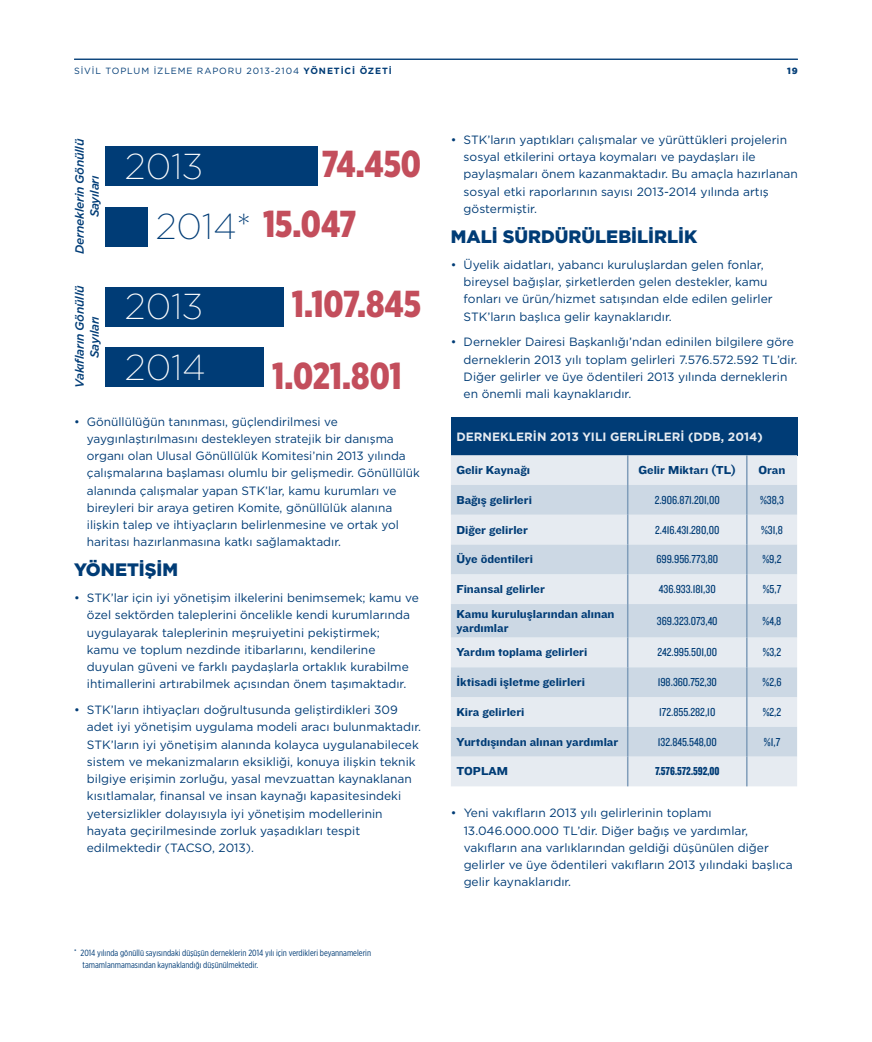
<style>
.page{position:relative;width:872px;height:1042px;background:#fff}
.page>*{position:absolute;margin:0;border:0;box-sizing:border-box;transform-origin:0 0}
.t1{font:900 37.5px/60.4px "Gotham X Narrow";color:#c34e5c}
.t2{font:200 36px "Gotham";color:#fff}
.t3{font:900 18px "Gotham";color:#003c76}
.t4{font:12px/17.2px "Gotham";color:#003c76}
.t5{font:12px/14.4px "Knockout HTF52 Cruiserweight";color:#003c76}
.t6{font:12px "Knockout HTF29 Junior Liteweight";color:#003c76}
.t7{font:italic 500 12px/15px "Gotham";letter-spacing:-.02em;color:#003c76;text-align:center}
.t8{font:700 12px "Gotham";color:#e6ebf1}
.t9{font:12px "Knockout HTF69 Full Liteweight";color:#003c76}
.t10{font:9px/12px "Gotham X Narrow";color:#003c76}
.t11{font:9px "Gotham";letter-spacing:.1em;color:#003c76}
.t12{font:900 9px "Gotham";color:#003c76}
.s1{font-weight:700}
.s2{font-family:"Gotham";font-weight:200;font-size:36px;color:#003c76}
</style>
<div class="page">
<hr style="left:74px;top:59px;width:724px;height:1px;background:#003c76">
<div style="left:451px;top:417px;width:346px;height:38px;background:#003c76"></div>
<div style="left:451px;top:455px;width:346px;height:331px;background:#e6ebf1"></div>
<svg style="left:451px;top:485px;width:346px;height:271px;background:#d7e0e9"></svg>
<hr style="left:627px;top:455px;width:1px;height:30px;background:#809dba">
<hr style="left:746px;top:455px;width:1px;height:30px;background:#809dba">
<hr style="left:746px;top:485px;width:1px;height:30px;background:#809dba">
<svg style="left:746px;top:515px;width:1px;height:29px"></svg>
<hr style="left:746px;top:544px;width:1px;height:30px;background:#809dba">
<hr style="left:746px;top:574px;width:1px;height:30px;background:#809dba">
<hr style="left:746px;top:604px;width:1px;height:33px;background:#809dba">
<hr style="left:746px;top:637px;width:1px;height:30px;background:#809dba">
<hr style="left:746px;top:667px;width:1px;height:30px;background:#809dba">
<hr style="left:746px;top:697px;width:1px;height:30px;background:#809dba">
<svg style="left:746px;top:727px;width:1px;height:29px"></svg>
<hr style="left:746px;top:756px;width:1px;height:30px;background:#809dba">
<hr style="left:627px;top:485px;width:1px;height:30px;background:#809dba">
<svg style="left:627px;top:515px;width:1px;height:29px"></svg>
<hr style="left:627px;top:544px;width:1px;height:30px;background:#809dba">
<hr style="left:627px;top:574px;width:1px;height:30px;background:#809dba">
<hr style="left:627px;top:604px;width:1px;height:33px;background:#809dba">
<hr style="left:627px;top:637px;width:1px;height:30px;background:#809dba">
<hr style="left:627px;top:667px;width:1px;height:30px;background:#809dba">
<hr style="left:627px;top:697px;width:1px;height:30px;background:#809dba">
<svg style="left:627px;top:727px;width:1px;height:29px"></svg>
<hr style="left:627px;top:756px;width:1px;height:30px;background:#809dba">
<div style="left:105px;top:146px;width:213px;height:40px;background:#003c76"></div>
<div style="left:105px;top:207px;width:42px;height:39px;background:#003c76"></div>
<div style="left:105px;top:287px;width:178px;height:40px;background:#003c76"></div>
<div style="left:105px;top:347px;width:158px;height:40px;background:#003c76"></div>
<p class="t11" style="left:74px;top:65px;width:319px">SİVİL TOPLUM İZLEME RAPORU 2013-2104 <span class="s1">YÖNETİCİ ÖZETİ</span></p>
<p class="t12" style="left:787px;top:65px;width:12px">19</p>
<p class="t7" style="left:72px;top:254px;width:116px;rotate:-90deg">Derneklerin Gönüllü<br>Sayıları</p>
<p class="t7" style="left:72px;top:388px;width:104px;rotate:-90deg">Vakıfların Gönüllü<br>Sayıları</p>
<h2 class="t2" style="left:125px;top:284px;width:80px">2013</h2>
<h1 class="t1" style="left:292px;top:273px;width:131px">1.107.845</h1>
<h1 class="t1" style="left:156px;top:133px;width:267px;text-indent:166px">74.450<br><span class="s2">2014*</span> 15.047</h1>
<h2 class="t2" style="left:125px;top:144px;width:80px">2013</h2>
<h2 class="t2" style="left:125px;top:345px;width:82px">2014</h2>
<h1 class="t1" style="left:272px;top:345px;width:131px">1.021.801</h1>
<p class="t4" style="left:87px;top:412px;width:335px;text-indent:-13px">• Gönüllülüğün tanınması, güçlendirilmesi ve yaygınlaştırılmasını destekleyen stratejik bir danışma organı olan Ulusal Gönüllülük Komitesi’nin 2013 yılında çalışmalarına başlaması olumlu bir gelişmedir. Gönüllülük alanında çalışmalar yapan STK’lar, kamu kurumları ve bireyleri bir araya getiren Komite, gönüllülük alanına ilişkin talep ve ihtiyaçların belirlenmesine ve ortak yol haritası hazırlanmasına katkı sağlamaktadır.</p>
<h3 class="t3" style="left:74px;top:558px;width:105px">YÖNETİŞİM</h3>
<p class="t4" style="left:87px;top:589px;width:334px;text-indent:-13px">• STK’lar için iyi yönetişim ilkelerini benimsemek; kamu ve özel sektörden taleplerini öncelikle kendi kurumlarında uygulayarak taleplerinin meşruiyetini pekiştirmek;<br>kamu ve toplum nezdinde itibarlarını, kendilerine duyulan güveni ve farklı paydaşlarla ortaklık kurabilme ihtimallerini artırabilmek açısından önem taşımaktadır.</p>
<p class="t4" style="left:87px;top:701px;width:336px;text-indent:-13px">• STK’ların ihtiyaçları doğrultusunda geliştirdikleri 309 adet iyi yönetişim uygulama modeli aracı bulunmaktadır.<br>STK’ların iyi yönetişim alanında kolayca uygulanabilecek sistem ve mekanizmaların eksikliği, konuya ilişkin teknik bilgiye erişimin zorluğu, yasal mevzuattan kaynaklanan kısıtlamalar, finansal ve insan kaynağı kapasitesindeki yetersizlikler dolayısıyla iyi yönetişim modellerinin hayata geçirilmesinde zorluk yaşadıkları tespit edilmektedir (TACSO, 2013).</p>
<p class="t10" style="left:83px;top:946px;width:290px;text-indent:-9px"><sup>*</sup> 2014 yılında gönüllü sayısındaki düşüşün derneklerin 2014 yılı için verdikleri beyannamelerin tamamlanmamasından kaynaklandığı düşünülmektedir.</p>
<p class="t4" style="left:463px;top:131px;width:336px;text-indent:-13px">• STK’ların yaptıkları çalışmalar ve yürüttükleri projelerin sosyal etkilerini ortaya koymaları ve paydaşları ile paylaşmaları önem kazanmaktadır. Bu amaçla hazırlanan sosyal etki raporlarının sayısı 2013-2014 yılında artış göstermiştir.</p>
<h3 class="t3" style="left:451px;top:224px;width:248px">MALİ SÜRDÜRÜLEBİLİRLİK</h3>
<p class="t4" style="left:463px;top:256px;width:310px;text-indent:-13px">• Üyelik aidatları, yabancı kuruluşlardan gelen fonlar, bireysel bağışlar, şirketlerden gelen destekler, kamu fonları ve ürün/hizmet satışından elde edilen gelirler STK’ların başlıca gelir kaynaklarıdır.</p>
<p class="t4" style="left:463px;top:333px;width:335px;text-indent:-13px">• Dernekler Dairesi Başkanlığı’ndan edinilen bilgilere göre derneklerin 2013 yılı toplam gelirleri 7.576.572.592 TL’dir.<br>Diğer gelirler ve üye ödentileri 2013 yılında derneklerin en önemli mali kaynaklarıdır.</p>
<p class="t8" style="left:456px;top:429px;width:308px">DERNEKLERİN 2013 YILI GERLİRLERİ (DDB, 2014)</p>
<p class="t5" style="left:456px;top:463px;width:75px">Gelir Kaynağı</p>
<p class="t5" style="left:638px;top:463px;width:99px">Gelir Miktarı (TL)</p>
<p class="t5" style="left:758px;top:463px;width:28px">Oran</p>
<p class="t5" style="left:456px;top:493px;width:77px">Bağış gelirleri</p>
<p class="t6" style="left:654px;top:493px;width:67px">2.906.871.201,00</p>
<p class="t6" style="left:760px;top:493px;width:25px">%38,3</p>
<p class="t5" style="left:456px;top:523px;width:73px">Diğer gelirler</p>
<p class="t6" style="left:655px;top:523px;width:66px">2.416.431.280,00</p>
<p class="t6" style="left:761px;top:523px;width:23px">%31,8</p>
<p class="t5" style="left:456px;top:552px;width:78px">Üye ödentileri</p>
<p class="t6" style="left:656px;top:553px;width:63px">699.956.773,80</p>
<p class="t6" style="left:762px;top:553px;width:20px">%9,2</p>
<p class="t5" style="left:456px;top:582px;width:90px">Finansal gelirler</p>
<p class="t6" style="left:659px;top:583px;width:58px">436.933.181,30</p>
<p class="t6" style="left:762px;top:583px;width:20px">%5,7</p>
<p class="t5" style="left:456px;top:606px;width:160px">Kamu kuruluşlarından alınan yardımlar</p>
<p class="t6" style="left:657px;top:614px;width:62px">369.323.073,40</p>
<p class="t6" style="left:762px;top:614px;width:20px">%4,8</p>
<p class="t5" style="left:456px;top:645px;width:132px">Yardım toplama gelirleri</p>
<p class="t6" style="left:657px;top:646px;width:61px">242.995.501,00</p>
<p class="t6" style="left:762px;top:646px;width:20px">%3,2</p>
<p class="t5" style="left:456px;top:675px;width:130px">İktisadi işletme gelirleri</p>
<p class="t6" style="left:657px;top:676px;width:61px">198.360.752,30</p>
<p class="t6" style="left:762px;top:676px;width:20px">%2,6</p>
<p class="t5" style="left:456px;top:705px;width:70px">Kira gelirleri</p>
<p class="t6" style="left:659px;top:705px;width:58px">172.855.282,10</p>
<p class="t6" style="left:762px;top:705px;width:20px">%2,2</p>
<p class="t5" style="left:456px;top:735px;width:163px">Yurtdışından alınan yardımlar</p>
<p class="t6" style="left:658px;top:735px;width:60px">132.845.548,00</p>
<p class="t6" style="left:764px;top:735px;width:18px">%1,7</p>
<p class="t5" style="left:456px;top:764px;width:53px">TOPLAM</p>
<p class="t9" style="left:655px;top:765px;width:66px">7.576.572.592,00</p>
<p class="t4" style="left:464px;top:804px;width:330px;text-indent:-13px">• Yeni vakıfların 2013 yılı gelirlerinin toplamı 13.046.000.000 TL’dir. Diğer bağış ve yardımlar, vakıfların ana varlıklarından geldiği düşünülen diğer gelirler ve üye ödentileri vakıfların 2013 yılındaki başlıca gelir kaynaklarıdır.</p>
</div>
